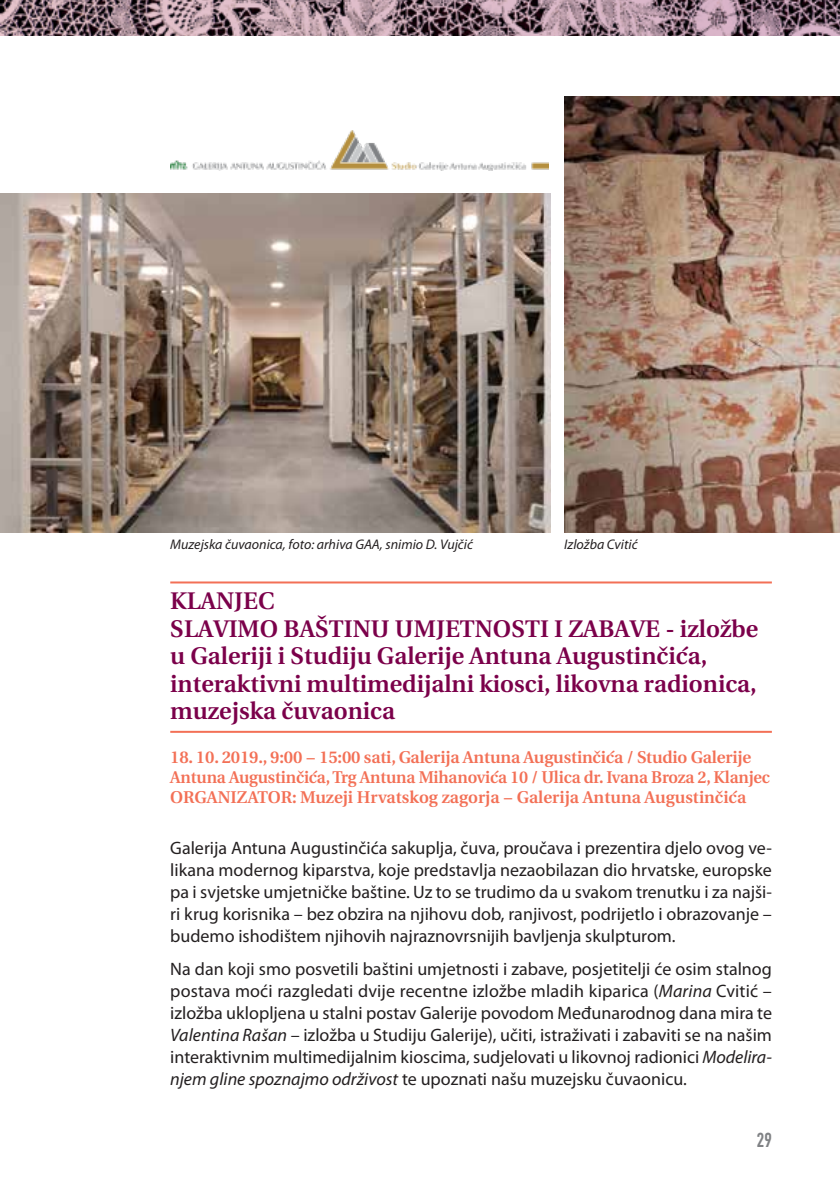
<style>
.page{position:relative;width:840px;height:1180px;background:#fff}
.page>*{position:absolute;margin:0;border:0;box-sizing:border-box;transform-origin:0 0}
.t1{font:600 24px/27.6px "Utopia";color:#7b004a}
.t2{font:20px "DIN Engschrift Standard";color:#808285}
.t3{font:18px/22px "Myriad Pro";color:#231f20;text-align:justify}
.t4{font:600 17px/20.4px "Utopia";letter-spacing:-.01em;color:#f37056}
.t5{font:italic 14px "Myriad Pro";color:#231f20}
.s1{font-style:italic}
</style>
<div class="page">
<svg style="left:0;top:0;width:839px;height:35px;background:#8c737e"></svg>
<hr style="left:170px;top:581px;width:601px;height:2px;background:#f37056">
<hr style="left:170px;top:730px;width:601px;height:2px;background:#f37056">
<img style="left:564px;top:96px;width:275px;height:436px">
<img style="left:170px;top:131px;width:378px;height:39px">
<img style="left:0;top:193px;width:550px;height:339px">
<p class="t5" style="left:170px;top:537px;width:304px">Muzejska čuvaonica, foto: arhiva GAA, snimio D. Vujčić</p>
<p class="t5" style="left:564px;top:537px;width:75px">Izložba Cvitić</p>
<h1 class="t1" style="left:170px;top:587px;width:589px">KLANJEC<br>SLAVIMO BAŠTINU UMJETNOSTI I ZABAVE - izložbe u Galeriji i Studiju Galerije Antuna Augustinčića, interaktivni multimedijalni kiosci, likovna radionica, muzejska čuvaonica</h1>
<p class="t4" style="left:170px;top:746px;width:601px">18. 10. 2019., 9:00 − 15:00 sati, Galerija Antuna Augustinčića / Studio Galerije<br>Antuna Augustinčića, Trg Antuna Mihanovića 10 / Ulica dr. Ivana Broza 2, Klanjec<br>ORGANIZATOR: Muzeji Hrvatskog zagorja − Galerija Antuna Augustinčića</p>
<p class="t3" style="left:170px;top:836px;width:603px">Galerija Antuna Augustinčića sakuplja, čuva, proučava i prezentira djelo ovog ve&shy;likana modernog kiparstva, koje predstavlja nezaobilazan dio hrvatske, europske pa i svjetske umjetničke baštine. Uz to se trudimo da u svakom trenutku i za najši&shy;ri krug korisnika – bez obzira na njihovu dob, ranjivost, podrijetlo i obrazovanje – budemo ishodištem njihovih najraznovrsnijih bavljenja skulpturom.</p>
<p class="t3" style="left:170px;top:957px;width:603px">Na dan koji smo posvetili baštini umjetnosti i zabave, posjetitelji će osim stalnog postava moći razgledati dvije recentne izložbe mladih kiparica (<span class="s1">Marina</span> Cvitić – izložba uklopljena u stalni postav Galerije povodom Međunarodnog dana mira te <span class="s1">Valentina Rašan</span> – izložba u Studiju Galerije), učiti, istraživati i zabaviti se na našim interaktivnim multimedijalnim kioscima, sudjelovati u likovnoj radionici <span class="s1">Modelira&shy;njem gline spoznajmo održivost</span> te upoznati našu muzejsku čuvaonicu.</p>
<p class="t2" style="left:756px;top:1128px;width:16px">29</p>
</div>
